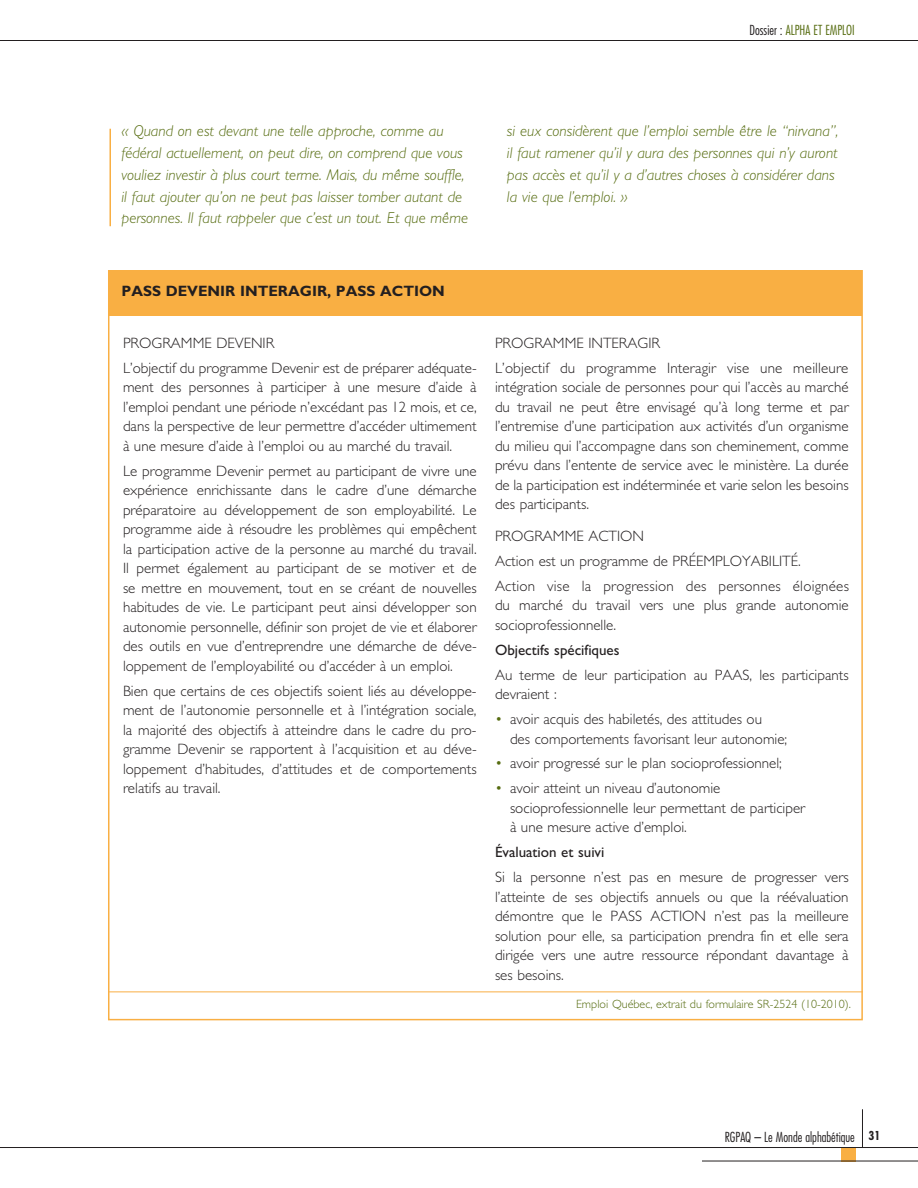
<style>
.page{position:relative;width:918px;height:1188px;background:#fff}
.page>*{position:absolute;margin:0;border:0;box-sizing:border-box;transform-origin:0 0}
.t1{font:italic 300 15.75px/21.8px "Gill Sans";color:#566c10}
.t2{font:300 15px/19.5px "Gill Sans";color:#231f20}
.t3{font:700 15px "Gill Sans";color:#231f20}
.t4{font:300 condensed 13.5px "Futura";color:#231f20}
.t5{font:300 condensed 13.5px "Futura";color:#566c10}
.t6{font:300 12px "Gill Sans";color:#566c10}
.s1{color:#231f20}
.s2{font-weight:400}
.s3{color:#566c10}
.s4{font-weight:700;font-size:12px}
</style>
<div class="page">
<div style="left:842px;top:1147px;width:14px;height:14px;background:#f9af43"></div>
<hr style="left:0;top:1147px;width:918px;height:1px;background:#231f20">
<hr style="left:702px;top:1161px;width:216px;height:1px;background:#231f20">
<hr style="left:862px;top:1109px;width:1px;height:39px;background:#231f20">
<hr style="left:0;top:40px;width:918px;height:1px;background:#231f20">
<div style="left:108px;top:270px;width:754px;height:45px;background:#f9af43"></div>
<hr style="left:109px;top:992px;width:754px;height:1px;background:#f9af43">
<hr style="left:110px;top:129px;width:1px;height:97px;background:#f9af43">
<p class="t5" style="left:750px;top:22px;width:107px"><span class="s1">Dossier :</span> ALPHA ET EMPLOI</p>
<p class="t1" style="left:122px;top:120px;width:348px">« Quand on est devant une telle approche, comme au fédéral actuellement, on peut dire, on comprend que vous vouliez investir à plus court terme. Mais, du même souffle, il faut ajouter qu’on ne peut pas laisser tomber autant de personnes. Il faut rappeler que c’est un tout. Et que même</p>
<p class="t1" style="left:507px;top:120px;width:333px">si eux considèrent que l’emploi semble être le “nirvana”, il faut ramener qu’il y aura des personnes qui n’y auront pas accès et qu’il y a d’autres choses à considérer dans la vie que l’emploi. »</p>
<p class="t3" style="left:122px;top:282px;width:325px">PASS DEVENIR INTERAGIR, PASS ACTION</p>
<p class="t2" style="left:123px;top:331px;width:355px;line-height:24.9px">PROGRAMME DEVENIR<br>L’objectif du programme Devenir est de préparer adéquate-</p>
<p class="t2" style="left:123px;top:378px;width:355px;text-align:justify">ment des personnes à participer à une mesure d’aide à l’emploi pendant une période n’excédant pas 12 mois, et ce, dans la perspective de leur permettre d’accéder ultimement à une mesure d’aide à l’emploi ou au marché du travail.</p>
<p class="t2" style="left:123px;top:461px;width:355px;text-align:justify">Le programme Devenir permet au participant de vivre une expérience enrichissante dans le cadre d’une démarche préparatoire au développement de son employabilité. Le programme aide à résoudre les problèmes qui empêchent la participation active de la personne au marché du travail.<br>Il permet également au participant de se motiver et de se mettre en mouvement, tout en se créant de nouvelles habitudes de vie. Le participant peut ainsi développer son autonomie personnelle, définir son projet de vie et élaborer des outils en vue d’entreprendre une démarche de déve&shy;loppement de l’employabilité ou d’accéder à un emploi.</p>
<p class="t2" style="left:123px;top:681px;width:355px;text-align:justify">Bien que certains de ces objectifs soient liés au développe&shy;ment de l’autonomie personnelle et à l’intégration sociale, la majorité des objectifs à atteindre dans le cadre du pro&shy;gramme Devenir se rapportent à l’acquisition et au déve&shy;loppement d’habitudes, d’attitudes et de comportements relatifs au travail.</p>
<p class="t2" style="left:495px;top:331px;width:355px;line-height:24.9px">PROGRAMME INTERAGIR<br>L’objectif du programme Interagir vise une meilleure</p>
<p class="t2" style="left:495px;top:378px;width:355px;text-align:justify">intégration sociale de personnes pour qui l’accès au marché du travail ne peut être envisagé qu’à long terme et par l’entremise d’une participation aux activités d’un organisme du milieu qui l’accompagne dans son cheminement, comme prévu dans l’entente de service avec le ministère. La durée de la participation est indéterminée et varie selon les besoins des participants.</p>
<p class="t2" style="left:495px;top:524px;width:355px;line-height:24.9px">PROGRAMME ACTION<br>Action est un programme de PRéEMPLOYABILITé.<br>Action vise la progression des personnes éloignées</p>
<p class="t2" style="left:495px;top:596px;width:355px">du marché du travail vers une plus grande autonomie socioprofessionnelle.</p>
<p class="t2" style="left:495px;top:637px;width:355px;line-height:24.9px"><span class="s2">objectifs spécifiques<br></span>Au terme de leur participation au PAAS, les participants</p>
<p class="t2" style="left:495px;top:685px;width:63px">devraient :</p>
<p class="t2" style="left:510px;top:709px;width:279px;text-indent:-15px"><span class="s3">•</span> avoir acquis des habiletés, des attitudes ou<br>des comportements favorisant leur autonomie;</p>
<p class="t2" style="left:495px;top:754px;width:288px"><span class="s3">•</span> avoir progressé sur le plan socioprofessionnel;</p>
<p class="t2" style="left:510px;top:779px;width:297px;text-indent:-15px"><span class="s3">•</span> avoir atteint un niveau d’autonomie socioprofessionnelle leur permettant de participer à une mesure active d’emploi.</p>
<p class="t2" style="left:495px;top:840px;width:355px;line-height:24.9px"><span class="s2">Évaluation et suivi<br></span>Si la personne n’est pas en mesure de progresser vers</p>
<p class="t2" style="left:495px;top:887px;width:355px;text-align:justify">l’atteinte de ses objectifs annuels ou que la réévaluation démontre que le PASS ACTION n’est pas la meilleure solution pour elle, sa participation prendra fin et elle sera dirigée vers une autre ressource répondant davantage à ses besoins.</p>
<p class="t6" style="left:576px;top:997px;width:276px">Emploi Québec, extrait du formulaire SR-2524 (10-2010).</p>
<p class="t4" style="left:725px;top:1129px;width:157px">RGPAQ – Le Monde alphabétique <span class="s4">31</span></p>
</div>
